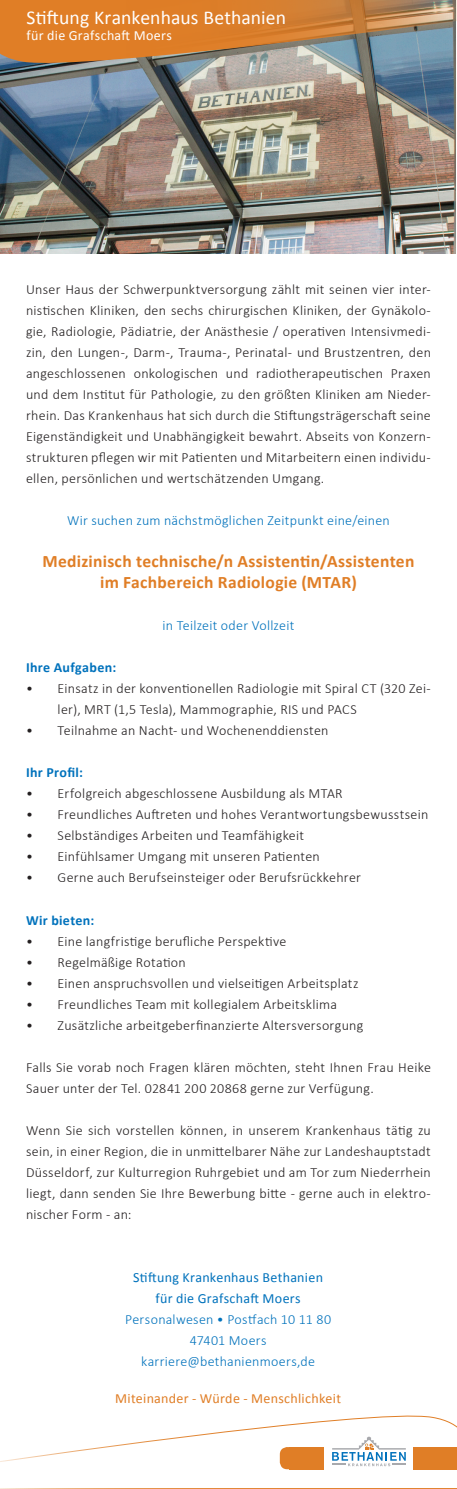
<style>
.page{position:relative;width:457px;height:1489px;background:#fff}
.page>*{position:absolute;margin:0;border:0;box-sizing:border-box;transform-origin:0 0}
.t1{font:19.6px "Calibri";letter-spacing:.005em;color:#fff}
.t2{font:700 17.5px "Calibri";letter-spacing:.015em;color:#e07e26}
.t3{font:300 14px/21px "Calibri";letter-spacing:.02em;color:#231f20;text-align:justify}
.t4{font:300 14px "Calibri";letter-spacing:.02em;color:#0072bc}
.t5{font:14px "Calibri";letter-spacing:.02em;color:#0072bc}
.t6{font:700 14px "Calibri";letter-spacing:.025em;color:#0072bc}
.t7{font:14px "Calibri";letter-spacing:.02em;color:#e07e26}
.t8{font:14px "Calibri";letter-spacing:.02em;color:#fff}
</style>
<div class="page">
<img style="left:0;top:65px;width:454px;height:188px">
<svg style="left:0;top:0;width:456px;height:65px;background:#bf854e"></svg>
<svg style="left:0;top:1415px;width:456px;height:55px"></svg>
<svg style="left:332px;top:1436px;width:73px;height:29px"></svg>
<div style="left:413px;top:1446px;width:43px;height:22px;background:#e07e26"></div>
<div style="left:289px;top:1446px;width:35px;height:22px;background:#e07e26"></div>
<div style="left:279px;top:1446px;width:41px;height:22px;background:#e07e26;border-radius:7px"></div>
<p class="t1" style="left:27px;top:5px;width:261px">Stiftung Krankenhaus Bethanien</p>
<p class="t8" style="left:27px;top:27px;width:147px">für die Grafschaft Moers</p>
<p class="t3" style="left:26px;top:279px;width:406px">Unser Haus der Schwerpunktversorgung zählt mit seinen vier inter&shy;nistischen Kliniken, den sechs chirurgischen Kliniken, der Gynäkolo&shy;gie, Radiologie, Pädiatrie, der Anästhesie / operativen Intensivmedi&shy;zin, den Lungen-, Darm-, Trauma-, Perinatal- und Brustzentren, den angeschlossenen onkologischen und radiotherapeutischen Praxen und dem Institut für Pathologie, zu den größten Kliniken am Nieder&shy;rhein. Das Krankenhaus hat sich durch die Stiftungsträgerschaft seine Eigenständigkeit und Unabhängigkeit bewahrt. Abseits von Konzern&shy;strukturen pflegen wir mit Patienten und Mitarbeitern einen individu&shy;ellen, persönlichen und wertschätzenden Umgang.</p>
<p class="t4" style="left:67px;top:512px;width:324px">Wir suchen zum nächstmöglichen Zeitpunkt eine/einen</p>
<p class="t2" style="left:42px;top:550px;width:373px">Medizinisch technische/n Assistentin/Assistenten</p>
<p class="t2" style="left:100px;top:571px;width:258px">im Fachbereich Radiologie (MTAR)</p>
<p class="t4" style="left:162px;top:617px;width:133px">in Teilzeit oder Vollzeit</p>
<p class="t6" style="left:26px;top:658px;width:92px">Ihre Aufgaben:</p>
<p class="t3" style="left:58px;top:678px;width:374px;text-indent:-32px">• Einsatz in der konventionellen Radiologie mit Spiral CT (320 Zei&shy;ler), MRT (1,5 Tesla), Mammographie, RIS und PACS</p>
<p class="t3" style="left:26px;top:720px;width:304px">• Teilnahme an Nacht- und Wochenenddiensten</p>
<p class="t6" style="left:26px;top:763px;width:58px">Ihr Profil:</p>
<p class="t3" style="left:26px;top:783px;width:318px">• Erfolgreich abgeschlossene Ausbildung als MTAR</p>
<p class="t3" style="left:26px;top:804px;width:403px">• Freundliches Auftreten und hohes Verantwortungsbewusstsein</p>
<p class="t3" style="left:26px;top:825px;width:279px">• Selbständiges Arbeiten und Teamfähigkeit</p>
<p class="t3" style="left:26px;top:846px;width:295px">• Einfühlsamer Umgang mit unseren Patienten</p>
<p class="t3" style="left:26px;top:867px;width:336px">• Gerne auch Berufseinsteiger oder Berufsrückkehrer</p>
<p class="t6" style="left:26px;top:910px;width:70px">Wir bieten:</p>
<p class="t3" style="left:26px;top:930px;width:261px">• Eine langfristige berufliche Perspektive</p>
<p class="t3" style="left:26px;top:951px;width:161px">• Regelmäßige Rotation</p>
<p class="t3" style="left:26px;top:972px;width:334px">• Einen anspruchsvollen und vielseitigen Arbeitsplatz</p>
<p class="t3" style="left:26px;top:993px;width:312px">• Freundliches Team mit kollegialem Arbeitsklima</p>
<p class="t3" style="left:26px;top:1014px;width:338px">• Zusätzliche arbeitgeberfinanzierte Altersversorgung</p>
<p class="t3" style="left:26px;top:1056px;width:406px">Falls Sie vorab noch Fragen klären möchten, steht Ihnen Frau Heike<br>Sauer unter der Tel. 02841 200 20868 gerne zur Verfügung.</p>
<p class="t3" style="left:26px;top:1119px;width:406px">Wenn Sie sich vorstellen können, in unserem Krankenhaus tätig zu sein, in einer Region, die in unmittelbarer Nähe zur Landeshauptstadt Düsseldorf, zur Kulturregion Ruhrgebiet und am Tor zum Niederrhein liegt, dann senden Sie Ihre Bewerbung bitte - gerne auch in elektro&shy;nischer Form - an:</p>
<p class="t5" style="left:133px;top:1268px;width:191px">Stiftung Krankenhaus Bethanien</p>
<p class="t5" style="left:155px;top:1289px;width:147px">für die Grafschaft Moers</p>
<p class="t4" style="left:125px;top:1310px;width:207px">Personalwesen • Postfach 10 11 80</p>
<p class="t4" style="left:189px;top:1331px;width:78px">47401 Moers</p>
<p class="t4" style="left:141px;top:1352px;width:175px">karriere@bethanienmoers,de</p>
<p class="t7" style="left:115px;top:1389px;width:227px">Miteinander - Würde - Menschlichkeit</p>
</div>
